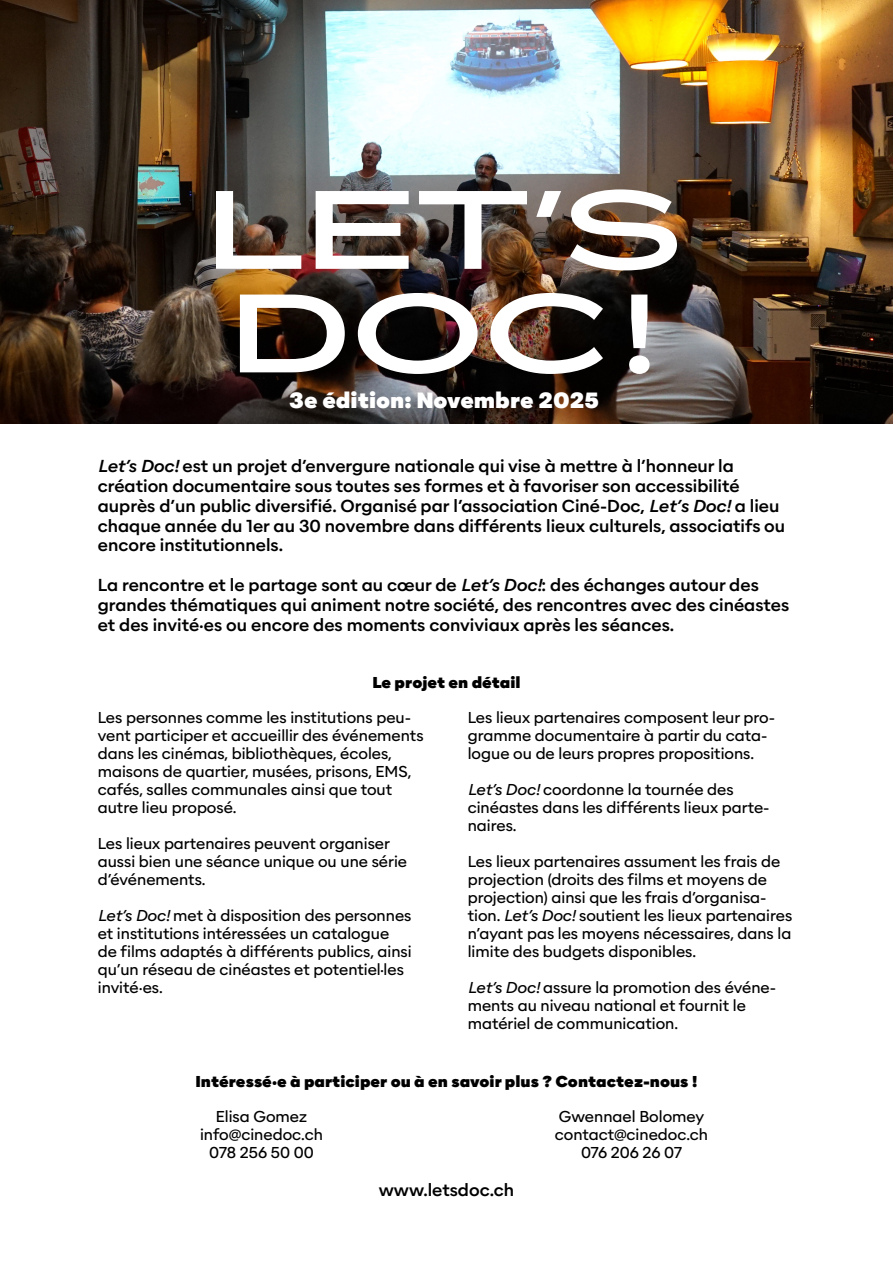
<style>
.page{position:relative;width:893px;height:1263px;background:#fff}
.page>*{position:absolute;margin:0;border:0;box-sizing:border-box;transform-origin:0 0}
.t1{font:900 21px "Alaska";color:#fff}
.Intertitre{font:500 16.5px/19.8px "Alaska";color:#000}
.Chapô{font:500 16.5px "Alaska";color:#000}
.t2{font:15px/18px "Alaska";color:#000}
.Intertitre-2{font:900 15px "Alaska";color:#000}
.s1{font-style:italic}
</style>
<div class="page">
<img style="left:0;top:0;width:893px;height:423px">
<img style="left:240px;top:293px;width:410px;height:81px">
<img style="left:216px;top:189px;width:461px;height:81px">
<p class="t1" style="left:289px;top:387px;width:311px">3e édition: Novembre 2025</p>
<p class="Intertitre" style="left:98px;top:456px;width:689px"><span class="s1">Let’s Doc!</span> est un projet d’envergure nationale qui vise à mettre à l’honneur la création documentaire sous toutes ses formes et à favoriser son accessibilité auprès d’un public diversifié. Organisé par l’association Ciné-Doc, <span class="s1">Let’s Doc!</span> a lieu chaque année du 1er au 30 novembre dans différents lieux culturels, associatifs ou encore institutionnels.</p>
<p class="Intertitre" style="left:98px;top:574px;width:693px">La rencontre et le partage sont au cœur de <span class="s1">Let’s Doc!</span>: des échanges autour des grandes thématiques qui animent notre société, des rencontres avec des cinéastes et des invité·es ou encore des moments conviviaux après les séances.</p>
<p class="Intertitre-2" style="left:372px;top:673px;width:150px">Le projet en détail</p>
<p class="t2" style="left:98px;top:708px;width:327px">Les personnes comme les institutions peu&shy;vent participer et accueillir des événements dans les cinémas, bibliothèques, écoles, maisons de quartier, musées, prisons, EMS, cafés, salles communales ainsi que tout autre lieu proposé.</p>
<p class="t2" style="left:98px;top:834px;width:311px">Les lieux partenaires peuvent organiser aussi bien une séance unique ou une série d’événements.</p>
<p class="t2" style="left:98px;top:906px;width:315px"><span class="s1">Let’s Doc!</span> met à disposition des personnes et institutions intéressées un catalogue de films adaptés à différents publics, ainsi qu’un réseau de cinéastes et potentiel·les invité·es.</p>
<p class="t2" style="left:468px;top:708px;width:309px">Les lieux partenaires composent leur pro&shy;gramme documentaire à partir du cata&shy;logue ou de leurs propres propositions.</p>
<p class="t2" style="left:468px;top:780px;width:303px"><span class="s1">Let’s Doc!</span> coordonne la tournée des cinéastes dans les différents lieux parte&shy;naires.</p>
<p class="t2" style="left:468px;top:852px;width:326px">Les lieux partenaires assument les frais de projection (droits des films et moyens de projection) ainsi que les frais d’organisa&shy;tion. <span class="s1">Let’s Doc!</span> soutient les lieux partenaires n’ayant pas les moyens nécessaires, dans la limite des budgets disponibles.</p>
<p class="t2" style="left:468px;top:978px;width:310px"><span class="s1">Let’s Doc!</span> assure la promotion des événe&shy;ments au niveau national et fournit le matériel de communication.</p>
<p class="Intertitre-2" style="left:196px;top:1071px;width:503px">Intéressé·e à participer ou à en savoir plus ? Contactez-nous !</p>
<p class="t2" style="left:216px;top:1107px;width:93px">Elisa Gomez</p>
<p class="t2" style="left:200px;top:1125px;width:124px">info@cinedoc.ch</p>
<p class="t2" style="left:209px;top:1143px;width:106px">078 256 50 00</p>
<p class="t2" style="left:559px;top:1107px;width:147px">Gwennael Bolomey</p>
<p class="t2" style="left:555px;top:1125px;width:155px">contact@cinedoc.ch</p>
<p class="t2" style="left:581px;top:1143px;width:102px">076 206 26 07</p>
<p class="Chapô" style="left:379px;top:1179px;width:137px">www.letsdoc.ch</p>
</div>
